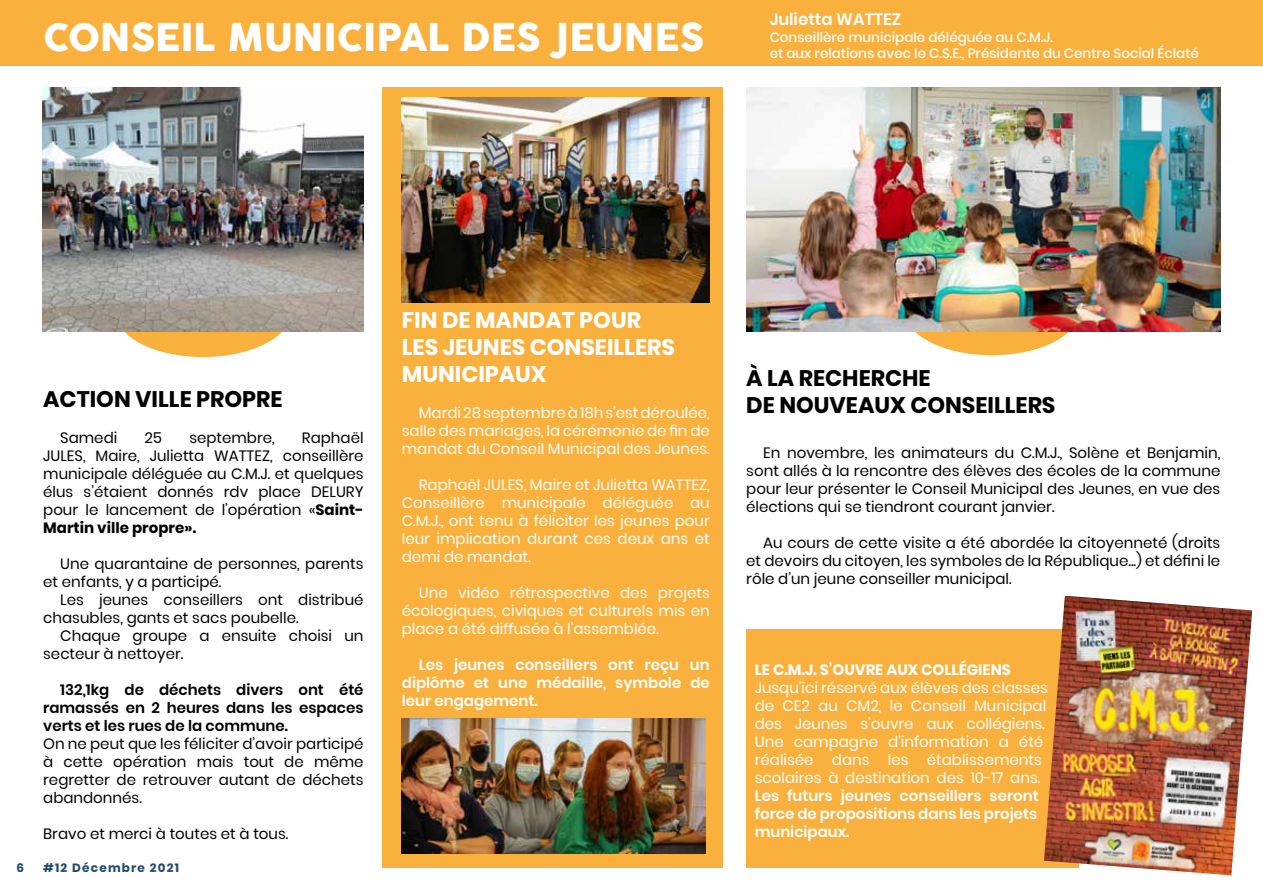
<style>
.page{position:relative;width:1263px;height:893px;background:#fff}
.page>*{position:absolute;margin:0;border:0;box-sizing:border-box;transform-origin:0 0}
.t1{font:37.5px "Cocogoose";color:#fff}
.t2{font:700 22.5px/27px "Poppins";color:#000}
.t3{font:700 22.5px/27px "Poppins";color:#fff}
.t4{font:600 16.5px "Poppins";color:#fff}
.t5{font:15px/18px "Poppins";color:#000;text-align:justify}
.t6{font:15px/18px "Poppins";color:#fff;text-align:justify}
.t7{font:600 15px/18px "Poppins";color:#fff;text-align:justify}
.t8{font:600 15px/18px "Poppins";color:#000;text-align:justify}
.t9{font:700 15px "Poppins";color:#fff}
.t10{font:500 13.5px "Poppins";color:#fff}
.t11{font:700 12px "Poppins";letter-spacing:.1em;color:#214a6c}
.s1{font-weight:700}
</style>
<div class="page">
<div style="left:383px;top:87px;width:340px;height:780px;background:#f9b03c"></div>
<div style="left:904px;top:266px;width:175px;height:89px;background:#f9b03c;border-radius:50%"></div>
<div style="left:116px;top:267px;width:175px;height:90px;background:#f9b03c;border-radius:50%"></div>
<div style="left:0;top:0;width:1263px;height:66px;background:#f9b03c"></div>
<hr style="left:1262px;top:0;width:1px;height:66px;background:#6a5ba4">
<div style="left:746px;top:629px;width:333px;height:238px;background:#f9b03c"></div>
<img style="left:1044px;top:596px;width:208px;height:279px">
<img style="left:746px;top:87px;width:474px;height:245px">
<img style="left:43px;top:87px;width:321px;height:245px">
<img style="left:402px;top:97px;width:308px;height:205px">
<img style="left:402px;top:719px;width:303px;height:135px">
<h1 class="t1" style="left:43px;top:12px;width:663px">CONSEIL MUNICIPAL DES JEUNES</h1>
<p class="t4" style="left:770px;top:10px;width:133px">Julietta WATTEZ</p>
<p class="t10" style="left:770px;top:29px;width:285px">Conseillère municipale déléguée au C.M.J.</p>
<p class="t10" style="left:770px;top:45px;width:431px">et aux relations avec le C.S.E., Présidente du Centre Social Éclaté</p>
<h2 class="t2" style="left:43px;top:386px;width:241px">ACTION VILLE PROPRE</h2>
<p class="t5" style="left:60px;top:429px;width:59px">Samedi</p>
<p class="t5" style="left:144px;top:429px;width:19px">25</p>
<p class="t5" style="left:189px;top:429px;width:87px">septembre,</p>
<p class="t5" style="left:43px;top:429px;width:322px;text-indent:259px">Raphaël JULES, Maire, Julietta WATTEZ, conseillère municipale déléguée au C.M.J. et quelques élus s’étaient donnés rdv place DELURY pour le lancement de l’opération «<span class="s1">Saint-Martin ville propre».</span></p>
<p class="t5" style="left:43px;top:555px;width:322px;text-indent:17px">Une quarantaine de personnes, parents et enfants, y a participé.</p>
<p class="t5" style="left:43px;top:591px;width:322px;text-indent:17px">Les jeunes conseillers ont distribué chasubles, gants et sacs poubelle.</p>
<p class="t5" style="left:43px;top:627px;width:322px;text-indent:17px">Chaque groupe a ensuite choisi un secteur à nettoyer.</p>
<p class="t8" style="left:43px;top:681px;width:322px;text-indent:17px">132,1kg de déchets divers ont été ramassés en 2 heures dans les espaces verts et les rues de la commune.</p>
<p class="t5" style="left:43px;top:735px;width:322px">On ne peut que les féliciter d’avoir participé à cette opération mais tout de même regretter de retrouver autant de déchets abandonnés.</p>
<p class="t5" style="left:43px;top:825px;width:247px">Bravo et merci à toutes et à tous.</p>
<p class="t11" style="left:17px;top:861px;width:9px">6</p>
<p class="t11" style="left:43px;top:861px;width:137px">#12 Décembre 2021</p>
<h2 class="t3" style="left:402px;top:307px;width:275px">FIN DE MANDAT POUR<br>LES JEUNES CONSEILLERS<br>MUNICIPAUX</h2>
<p class="t6" style="left:402px;top:404px;width:309px;text-indent:17px">Mardi 28 septembre à 18h s’est déroulée, salle des mariages, la cérémonie de fin de mandat du Conseil Municipal des Jeunes.</p>
<p class="t6" style="left:402px;top:476px;width:309px;text-indent:17px">Raphaël JULES, Maire et Julietta WATTEZ, Conseillère municipale déléguée au C.M.J., ont tenu à féliciter les jeunes pour leur implication durant ces deux ans et demi de mandat.</p>
<p class="t6" style="left:402px;top:584px;width:309px;text-indent:17px">Une vidéo rétrospective des projets écologiques, civiques et culturels mis en place a été diffusée à l’assemblée.</p>
<p class="t7" style="left:402px;top:656px;width:309px;text-indent:17px">Les jeunes conseillers ont reçu un diplôme et une médaille, symbole de leur engagement.</p>
<h2 class="t2" style="left:746px;top:365px;width:311px">À LA RECHERCHE<br>DE NOUVEAUX CONSEILLERS</h2>
<p class="t5" style="left:746px;top:444px;width:476px;text-indent:17px">En novembre, les animateurs du C.M.J., Solène et Benjamin, sont allés à la rencontre des élèves des écoles de la commune pour leur présenter le Conseil Municipal des Jeunes, en vue des élections qui se tiendront courant janvier.</p>
<p class="t5" style="left:746px;top:534px;width:476px;text-indent:17px">Au cours de cette visite a été abordée la citoyenneté (droits et devoirs du citoyen, les symboles de la République...) et défini le rôle d’un jeune conseiller municipal.</p>
<p class="t9" style="left:755px;top:661px;width:258px">LE C.M.J. S’OUVRE AUX COLLÉGIENS</p>
<p class="t6" style="left:755px;top:679px;width:295px;text-align:left">Jusqu’ici réservé aux élèves des classes de CE2 au CM2, le Conseil Municipal des Jeunes s’ouvre aux collégiens.<br>Une campagne d’information a été réalisée dans les établissements scolaires à destination des 10-17 ans.</p>
<p class="t7" style="left:755px;top:787px;width:285px">Les futurs jeunes conseillers seront force de propositions dans les projets municipaux.</p>
</div>
